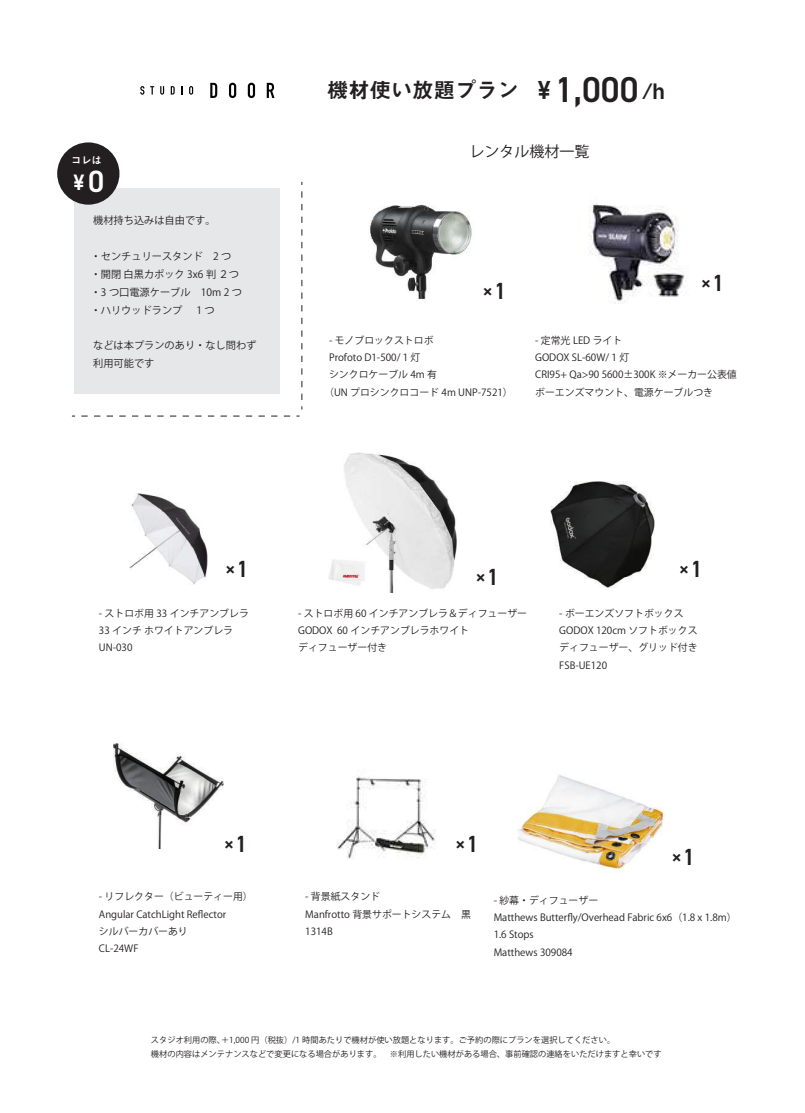
<style>
.page{position:relative;width:805px;height:1113px;background:#fff}
.page>*{position:absolute;margin:0;border:0;box-sizing:border-box;transform-origin:0 0}
.t1{font:600 22.38px "DIN2014";color:#fff}
.t2{font:21.25px "Midashi Go Pr 6 N MB31";color:#231f20}
.t3{font:600 20.75px "DIN2014";color:#231f20}
.t4{font:15px "Koz Go Pr 6 N";color:#231f20}
.t5{font:10.25px/17.9px "Koz Go Pr 6 N";color:#231f20}
.t6{font:10.25px "Midashi Go Pr 6 N MB31";color:#fff}
.t7{font:9.88px/17.2px "Koz Go Pr 6 N";color:#231f20}
.t8{font:8.25px/14.4px "Koz Go Pr 6 N";color:#231f20}
.s1{font-size:30.75px}
.s2{font-family:"DIN2014";font-weight:600;font-size:26.12px}
.s3{font-family:"DIN2014";font-weight:600;font-size:36px}
.s4{font-size:23.38px}
</style>
<div class="page">
<div style="left:74px;top:189px;width:206px;height:205px;background:#e6e7e9"></div>
<div style="left:57px;top:142px;width:62px;height:63px;background:#231f20;border-radius:50%"></div>
<img style="left:370px;top:204px;width:102px;height:97px">
<img style="left:589px;top:204px;width:96px;height:99px">
<img style="left:130px;top:493px;width:77px;height:91px">
<img style="left:550px;top:482px;width:104px;height:105px">
<img style="left:517px;top:775px;width:145px;height:98px">
<img style="left:113px;top:744px;width:111px;height:104px">
<img style="left:336px;top:777px;width:100px;height:82px">
<svg style="left:210px;top:83px;width:7px;height:15px"></svg>
<svg style="left:229px;top:83px;width:7px;height:15px"></svg>
<svg style="left:248px;top:83px;width:7px;height:15px"></svg>
<svg style="left:267px;top:83px;width:7px;height:15px"></svg>
<svg style="left:140px;top:86px;width:4px;height:9px"></svg>
<svg style="left:150px;top:86px;width:4px;height:9px"></svg>
<svg style="left:160px;top:86px;width:4px;height:9px"></svg>
<svg style="left:171px;top:86px;width:4px;height:9px"></svg>
<svg style="left:189px;top:86px;width:4px;height:9px"></svg>
<svg style="left:301px;top:191px;width:1px;height:218px"></svg>
<svg style="left:72px;top:416px;width:218px;height:1px"></svg>
<img style="left:328px;top:452px;width:128px;height:140px">
<p class="t6" style="left:71px;top:152px;width:32px">コレは</p>
<h1 class="t1" style="left:73px;top:167px;width:32px">¥<span class="s1">0</span></h1>
<p class="t5" style="left:93px;top:212px;width:124px">機材持ち込みは自由です。</p>
<p class="t5" style="left:91px;top:247px;width:162px">・センチュリースタンド　2 つ<br>・開閉 白黒カポック 3x6 判 ２つ 　・3 つ口電源ケーブル　10m 2 つ・ハリウッドランプ 　1 つ</p>
<p class="t5" style="left:93px;top:337px;width:165px">などは本プランのあり・なし問わず利用可能です</p>
<h2 class="t2" style="left:327px;top:73px;width:339px">機材使い放題プラン <span class="s2">¥</span> <span class="s3">1,000</span> /h</h2>
<h3 class="t4" style="left:469px;top:143px;width:121px">レンタル機材一覧</h3>
<h3 class="t3" style="left:482px;top:278px;width:25px">×<span class="s4">1</span></h3>
<h3 class="t3" style="left:700px;top:270px;width:25px">×<span class="s4">1</span></h3>
<p class="t7" style="left:329px;top:332px;width:106px">- モノブロックストロボ</p>
<p class="t7" style="left:329px;top:349px;width:93px">Profoto D1-500/ 1 灯</p>
<p class="t7" style="left:329px;top:366px;width:109px">シンクロケーブル 4m 有</p>
<p class="t7" style="left:324px;top:383px;width:190px">（UN プロシンクロコード 4m UNP-7521）</p>
<p class="t7" style="left:535px;top:332px;width:203px">- 定常光 LED ライト<br>GODOX SL-60W/ 1 灯<br>CRI95+ Qa&gt;90 5600±300K ※メーカー公表値ボーエンズマウント、電源ケーブルつき</p>
<h3 class="t3" style="left:225px;top:556px;width:25px">×<span class="s4">1</span></h3>
<h3 class="t3" style="left:475px;top:564px;width:25px">×<span class="s4">1</span></h3>
<h3 class="t3" style="left:678px;top:556px;width:25px">×<span class="s4">1</span></h3>
<p class="t7" style="left:99px;top:604px;width:151px">- ストロボ用 33 インチアンブレラ<br>33 インチ ホワイトアンブレラ<br>UN-030</p>
<p class="t7" style="left:298px;top:604px;width:230px">- ストロボ用 60 インチアンブレラ＆ディフューザー<br>GODOX 60 インチアンブレラホワイト<br>ディフューザー付き</p>
<p class="t7" style="left:559px;top:604px;width:140px">- ボーエンズソフトボックス<br>GODOX 120cm ソフトボックスディフューザー、グリッド付き<br>FSB-UE120</p>
<h3 class="t3" style="left:223px;top:831px;width:25px">×<span class="s4">1</span></h3>
<h3 class="t3" style="left:454px;top:831px;width:25px">×<span class="s4">1</span></h3>
<p class="t7" style="left:99px;top:888px;width:155px">- リフレクター（ビューティー用）<br>Angular CatchLight Reflector<br>シルバーカバーあり<br>CL-24WF</p>
<p class="t7" style="left:305px;top:888px;width:167px">- 背景紙スタンド<br>Manfrotto 背景サポートシステム　黒<br>1314B</p>
<h3 class="t3" style="left:671px;top:843px;width:25px">×<span class="s4">1</span></h3>
<p class="t7" style="left:493px;top:891px;width:244px">- 紗幕・ディフューザー<br>Matthews Butterfly/Overhead Fabric 6x6（1.8 x 1.8m）<br>1.6 Stops<br>Matthews 309084</p>
<p class="t8" style="left:151px;top:1032px;width:512px">スタジオ利用の際、＋1,000 円（税抜）/1 時間あたりで機材が使い放題となります。ご予約の際にプランを選択してください。<br>機材の内容はメンテナンスなどで変更になる場合があります。　※利用したい機材がある場合、事前確認の連絡をいただけますと幸いです</p>
</div>
